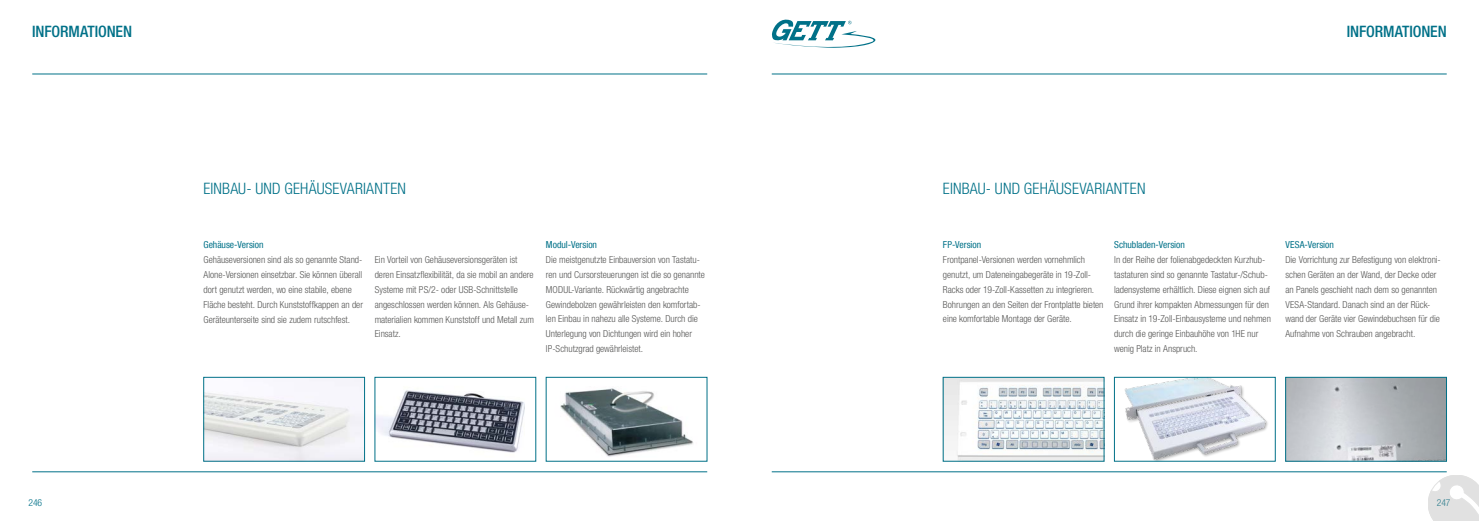
<style>
.page{position:relative;width:1479px;height:521px;background:#fff}
.page>*{position:absolute;margin:0;border:0;box-sizing:border-box;transform-origin:0 0}
.t1{font:300 condensed 15.75px "Helvetica Neue LT Com";letter-spacing:.01em;color:#007188}
.t2{font:500 condensed 15.75px "Helvetica Neue LT Com";letter-spacing:-.01em;color:#007188}
.t3{font:300 condensed 9.62px/14.9px "Helvetica Neue LT Com";letter-spacing:-.005em;color:#575756}
.t4{font:condensed 9.62px "Helvetica Neue LT Com";letter-spacing:-.005em;color:#007188}
.t5{font:300 condensed 9.62px "Helvetica Neue LT Com";color:#007188}
</style>
<div class="page">
<hr style="left:771px;top:74px;width:675px;height:1px;background:#007188">
<hr style="left:771px;top:471px;width:675px;height:1px;background:#007188">
<svg style="left:772px;top:19px;width:104px;height:29px"></svg>
<svg style="left:1428px;top:475px;width:50px;height:46px"></svg>
<hr style="left:32px;top:74px;width:675px;height:1px;background:#007188">
<hr style="left:32px;top:471px;width:675px;height:1px;background:#007188">
<img style="left:205px;top:379px;width:158px;height:80px">
<div style="left:203px;top:377px;width:162px;height:84px;border:1px solid #007188"></div>
<img style="left:945px;top:379px;width:157px;height:80px">
<div style="left:943px;top:377px;width:161px;height:84px;border:1px solid #007188"></div>
<img style="left:377px;top:390px;width:148px;height:63px">
<div style="left:375px;top:377px;width:161px;height:84px;border:1px solid #007188"></div>
<img style="left:1124px;top:379px;width:144px;height:80px">
<div style="left:1114px;top:377px;width:161px;height:84px;border:1px solid #007188"></div>
<img style="left:560px;top:388px;width:133px;height:69px">
<div style="left:546px;top:377px;width:161px;height:84px;border:1px solid #007188"></div>
<img style="left:1287px;top:379px;width:157px;height:80px">
<div style="left:1285px;top:377px;width:161px;height:84px;border:1px solid #007188"></div>
<h1 class="t2" style="left:32px;top:22px;width:101px">INFORMATIONEN</h1>
<h1 class="t2" style="left:1346px;top:22px;width:101px">INFORMATIONEN</h1>
<h1 class="t1" style="left:203px;top:179px;width:204px">EINBAU- UND GEHÄUSEVARIANTEN</h1>
<h1 class="t1" style="left:943px;top:179px;width:204px">EINBAU- UND GEHÄUSEVARIANTEN</h1>
<p class="t4" style="left:203px;top:239px;width:62px">Gehäuse-Version</p>
<p class="t3" style="left:203px;top:252px;width:161px">Gehäuseversionen sind als so genannte Stand-Alone-Versionen einsetzbar. Sie können überall dort genutzt werden, wo eine stabile, ebene Fläche besteht. Durch Kunststoffkappen an der Geräteunterseite sind sie zudem rutschfest.</p>
<p class="t3" style="left:375px;top:252px;width:161px">Ein Vorteil von Gehäuseversionsgeräten ist deren Einsatzflexibilität, da sie mobil an andere Systeme mit PS/2- oder USB-Schnittstelle angeschlossen werden können. Als Gehäuse&shy;materialien kommen Kunststoff und Metall zum Einsatz.</p>
<p class="t4" style="left:546px;top:239px;width:53px">Modul-Version</p>
<p class="t3" style="left:546px;top:252px;width:160px">Die meistgenutzte Einbauversion von Tastatu&shy;ren und Cursorsteuerungen ist die so genannte MODUL-Variante. Rückwärtig angebrachte Gewindebolzen gewährleisten den komfortab&shy;len Einbau in nahezu alle Systeme. Durch die Unterlegung von Dichtungen wird ein hoher IP-Schutzgrad gewährleistet.</p>
<p class="t4" style="left:943px;top:239px;width:40px">FP-Version</p>
<p class="t3" style="left:943px;top:252px;width:162px">Frontpanel-Versionen werden vornehmlich genutzt, um Dateneingabegeräte in 19-Zoll-Racks oder 19-Zoll-Kassetten zu integrieren.<br>Bohrungen an den Seiten der Frontplatte bieten eine komfortable Montage der Geräte.</p>
<p class="t4" style="left:1114px;top:239px;width:72px">Schubladen-Version</p>
<p class="t3" style="left:1114px;top:252px;width:158px">In der Reihe der folienabgedeckten Kurzhub&shy;tastaturen sind so genannte Tastatur-/Schub&shy;ladensysteme erhältlich. Diese eignen sich auf Grund ihrer kompakten Abmessungen für den Einsatz in 19-Zoll-Einbausysteme und nehmen durch die geringe Einbauhöhe von 1HE nur wenig Platz in Anspruch.</p>
<p class="t4" style="left:1285px;top:239px;width:50px">VESA-Version</p>
<p class="t3" style="left:1285px;top:252px;width:157px">Die Vorrichtung zur Befestigung von elektroni&shy;schen Geräten an der Wand, der Decke oder an Panels geschieht nach dem so genannten VESA-Standard. Danach sind an der Rück&shy;wand der Geräte vier Gewindebuchsen für die Aufnahme von Schrauben angebracht.</p>
<p class="t5" style="left:28px;top:496px;width:15px">246</p>
<p class="t5" style="left:1436px;top:496px;width:15px">247</p>
</div>
